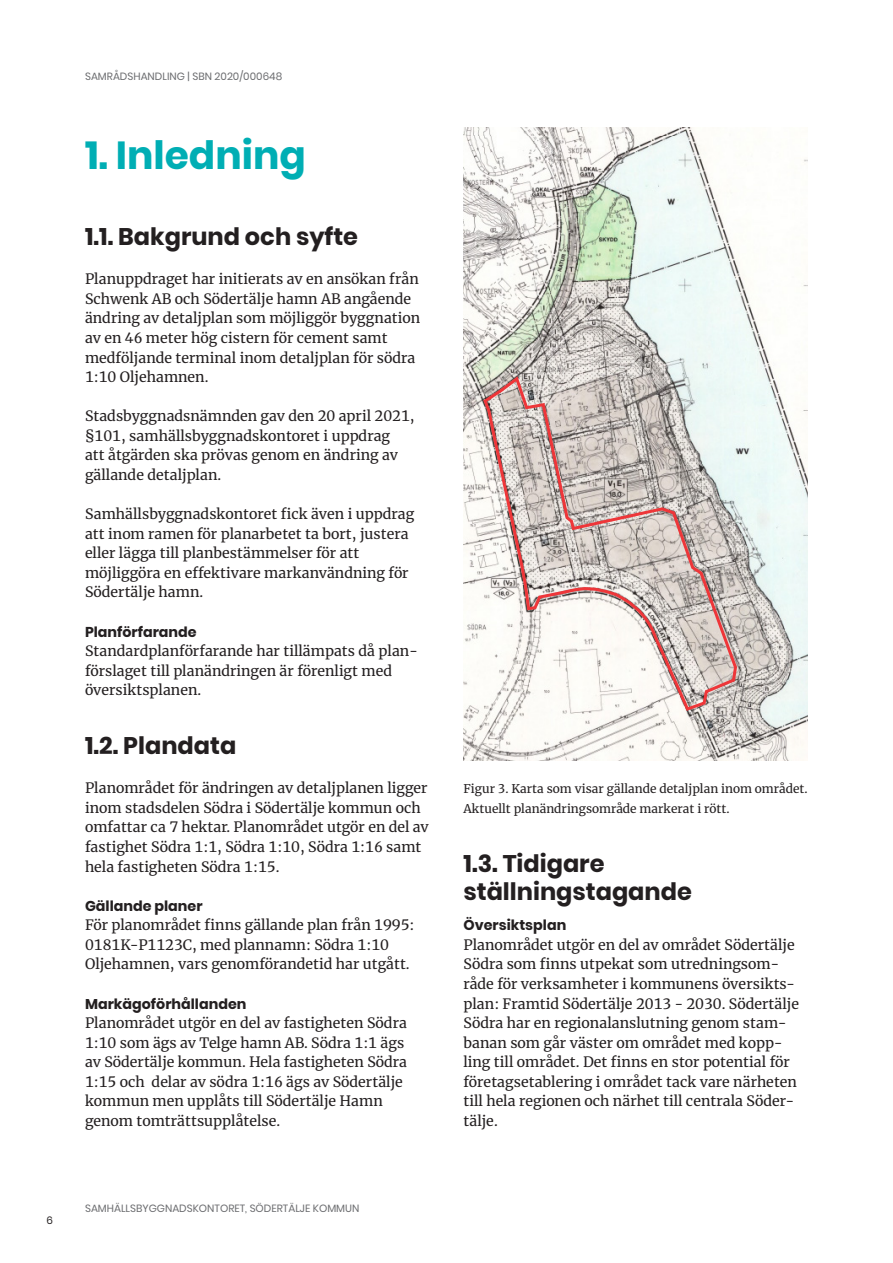
<style>
.page{position:relative;width:893px;height:1263px;background:#fff}
.page>*{position:absolute;margin:0;border:0;box-sizing:border-box;transform-origin:0 0}
.t1{font:700 39px "Poppins";color:#00aeb4}
.t2{font:700 24px/28.8px "Poppins";color:#231f20}
._06_Brödtext{font:14.25px/19.5px "Merriweather";color:#231f20}
._03_Rubrik_3{font:700 14.25px "Poppins";color:#231f20}
._06_Brödtext-2{font:12px/19.6px "Merriweather";color:#231f20}
.t3{font:10.5px "Poppins";color:#6c6d70}
.t4{font:10.5px "Poppins";color:#231f20}
</style>
<div class="page">
<img style="left:463px;top:128px;width:345px;height:632px">
<svg style="left:481px;top:375px;width:257px;height:338px"></svg>
<p class="t4" style="left:46px;top:1214px;width:8px">6</p>
<p class="t3" style="left:85px;top:70px;width:199px">SAMRÅDSHANDLING | SBN 2020/000648</p>
<p class="t1" style="left:85px;top:132px;width:222px">1. Inledning</p>
<p class="t2" style="left:85px;top:222px;width:275px">1.1. Bakgrund och syfte</p>
<p class="_06_Brödtext" style="left:85px;top:268px;width:337px">Planuppdraget har initierats av en ansökan från Schwenk AB och Södertälje hamn AB angående ändring av detaljplan som möjliggör byggnation av en 46 meter hög cistern för cement samt medföljande terminal inom detaljplan för södra 1:10 Oljehamnen.</p>
<p class="_06_Brödtext" style="left:85px;top:405px;width:331px">Stadsbyggnadsnämnden gav den 20 april 2021, §101, samhällsbyggnadskontoret i uppdrag<br>att åtgärden ska prövas genom en ändring av gällande detaljplan.</p>
<p class="_06_Brödtext" style="left:85px;top:503px;width:331px">Samhällsbyggnadskontoret fick även i uppdrag att inom ramen för planarbetet ta bort, justera eller lägga till planbestämmelser för att möjliggöra en effektivare markanvändning för Södertälje hamn.</p>
<p class="_03_Rubrik_3" style="left:85px;top:623px;width:113px">Planförfarande</p>
<p class="_06_Brödtext" style="left:85px;top:640px;width:334px">Standardplanförfarande har tillämpats då plan&shy;förslaget till planändringen är förenligt med översiktsplanen.</p>
<p class="t2" style="left:85px;top:731px;width:153px">1.2. Plandata</p>
<p class="_06_Brödtext" style="left:85px;top:777px;width:345px">Planområdet för ändringen av detaljplanen ligger inom stadsdelen Södra i Södertälje kommun och omfattar ca 7 hektar. Planområdet utgör en del av fastighet Södra 1:1, Södra 1:10, Södra 1:16 samt hela fastigheten Södra 1:15.</p>
<p class="_03_Rubrik_3" style="left:85px;top:897px;width:119px">Gällande planer</p>
<p class="_06_Brödtext" style="left:85px;top:914px;width:331px">För planområdet finns gällande plan från 1995:<br>0181K-P1123C, med plannamn: Södra 1:10<br>Oljehamnen, vars genomförandetid har utgått.</p>
<p class="_03_Rubrik_3" style="left:85px;top:995px;width:163px">Markägoförhållanden</p>
<p class="_06_Brödtext" style="left:85px;top:1012px;width:324px">Planområdet utgör en del av fastigheten Södra 1:10 som ägs av Telge hamn AB. Södra 1:1 ägs av Södertälje kommun. Hela fastigheten Södra 1:15 och delar av södra 1:16 ägs av Södertälje kommun men upplåts till Södertälje Hamn genom tomträttsupplåtelse.</p>
<p class="t3" style="left:85px;top:1202px;width:276px">SAMHÄLLSBYGGNADSKONTORET, SÖDERTÄLJE KOMMUN</p>
<p class="_06_Brödtext-2" style="left:463px;top:778px;width:346px">Figur 3. Karta som visar gällande detaljplan inom området.<br>Aktuellt planändringsområde markerat i rött.</p>
<p class="t2" style="left:463px;top:849px;width:230px">1.3. Tidigare ställningstagande</p>
<p class="_03_Rubrik_3" style="left:463px;top:917px;width:104px">Översiktsplan</p>
<p class="_06_Brödtext" style="left:463px;top:934px;width:337px">Planområdet utgör en del av området Södertälje Södra som finns utpekat som utredningsom&shy;råde för verksamheter i kommunens översikts&shy;plan: Framtid Södertälje 2013 - 2030. Södertälje Södra har en regionalanslutning genom stam&shy;banan som går väster om området med kopp&shy;ling till området. Det finns en stor potential för företagsetablering i området tack vare närheten till hela regionen och närhet till centrala Söder&shy;tälje.</p>
</div>
